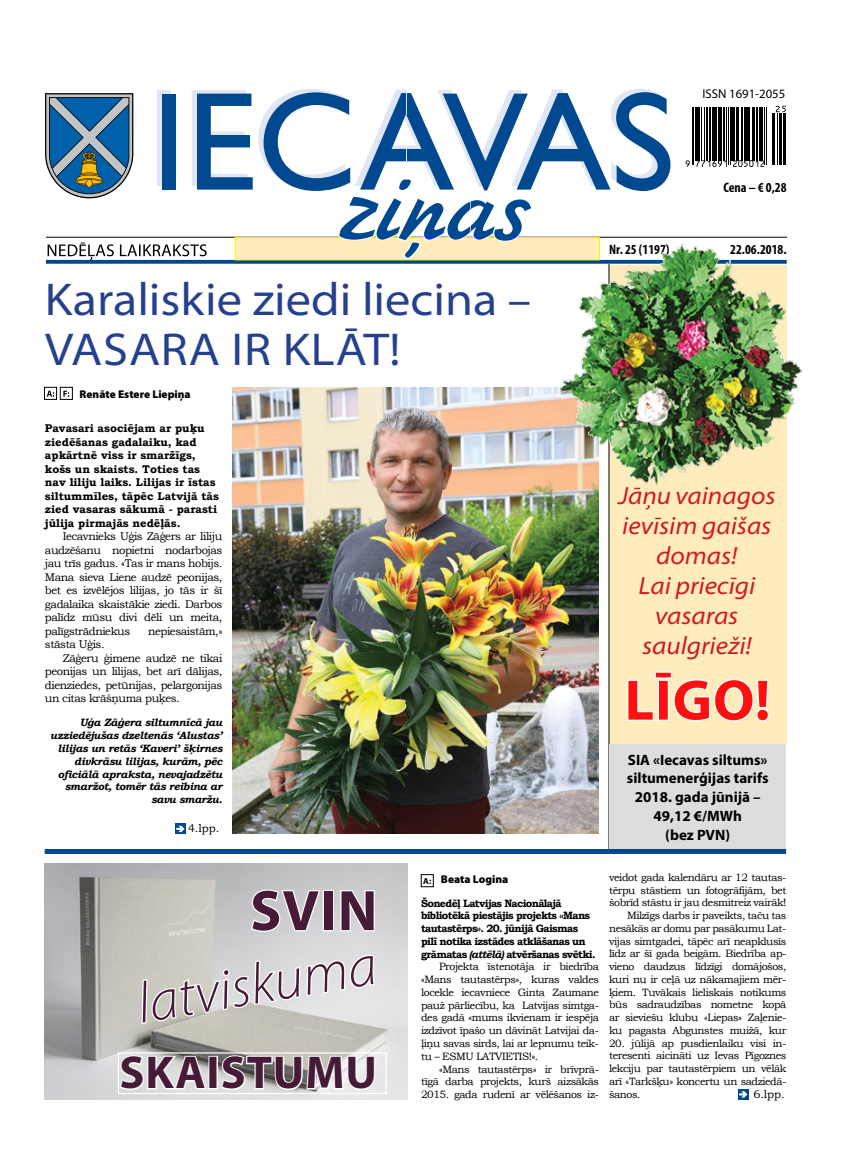
<style>
.page{position:relative;width:851px;height:1170px;background:#fff}
.page>*{position:absolute;margin:0;border:0;box-sizing:border-box;transform-origin:0 0}
.t1{font:italic 300 57.5px "Myriad Pro";color:#461b37}
.t2{font:700 57.5px "Myriad Pro";color:#461b37}
.t3{font:700 57.5px "Myriad Pro";color:#ff0f0f}
.t4{font:semi-expanded 46.25px/50px "Myriad Pro";color:#25408f}
.t5{font:700 46.25px "Myriad Pro";letter-spacing:.02em;color:#461b37}
.t6{font:italic semi-expanded 25px/30px "Myriad Pro";color:#d31820;text-align:center}
.t7{font:700 15px/18.8px "Myriad Pro";color:#000;text-align:center}
.t8{font:700 condensed 13.75px "Myriad Pro";color:#000}
.t9{font:12.75px "Myriad Pro";color:#000}
.t10{font:11.25px/13.5px "Bookman Old Style";letter-spacing:-.04em;color:#000;text-align:justify}
.t11{font:700 11.25px/13.5px "Bookman Old Style";color:#000}
.t12{font:900 11.25px "Myriad Pro";color:#000}
.t13{font:10.62px/12.8px "Bookman Old Style";letter-spacing:-.04em;color:#000;text-align:right}
.t14{font:italic 700 10.62px/12.8px "Bookman Old Style";letter-spacing:-.03em;color:#000;text-align:right}
.t15{font:700 10.62px "Bookman Old Style";letter-spacing:-.06em;color:#000}
.s1{font-weight:700;font-size:8.75px}
.s2{font-style:italic}
</style>
<div class="page">
<hr style="left:46px;top:237px;width:740px;height:1px;background:#000">
<svg style="left:46px;top:260px;width:509px;height:4px;background:#215f8d"></svg>
<svg style="left:45px;top:89px;width:625px;height:171px"></svg>
<div style="left:609px;top:265px;width:177px;height:480px;background:#ffecbc"></div>
<hr style="left:608px;top:264px;width:1px;height:585px;background:#000">
<div style="left:609px;top:744px;width:176px;height:104px;background:#dcdddf"></div>
<div style="left:45px;top:848px;width:741px;height:5px;background:#004990"></div>
<div style="left:175px;top:823px;width:11px;height:10px;background:#004990"></div>
<svg style="left:176px;top:825px;width:8px;height:7px"></svg>
<svg style="left:47px;top:391px;width:7px;height:6px"></svg>
<div style="left:44px;top:387px;width:13px;height:12px;border:1px solid #000"></div>
<svg style="left:63px;top:391px;width:6px;height:6px"></svg>
<div style="left:60px;top:387px;width:12px;height:12px;border:1px solid #000"></div>
<div style="left:737px;top:1088px;width:11px;height:11px;background:#004990"></div>
<svg style="left:739px;top:1091px;width:8px;height:6px"></svg>
<div style="left:421px;top:874px;width:12px;height:12px;border:1px solid #000"></div>
<svg style="left:685px;top:160px;width:4px;height:7px"></svg>
<hr style="left:691px;top:107px;width:1px;height:57px;background:#000">
<hr style="left:693px;top:107px;width:1px;height:57px;background:#000">
<hr style="left:695px;top:107px;width:2px;height:54px;background:#000">
<hr style="left:698px;top:107px;width:1px;height:54px;background:#000">
<hr style="left:701px;top:107px;width:1px;height:54px;background:#000">
<hr style="left:704px;top:107px;width:1px;height:54px;background:#000">
<hr style="left:706px;top:107px;width:1px;height:54px;background:#000">
<hr style="left:709px;top:107px;width:1px;height:54px;background:#000">
<hr style="left:711px;top:107px;width:1px;height:54px;background:#000">
<hr style="left:713px;top:107px;width:3px;height:54px;background:#000">
<hr style="left:717px;top:107px;width:1px;height:54px;background:#000">
<hr style="left:719px;top:107px;width:2px;height:54px;background:#000">
<svg style="left:696px;top:160px;width:30px;height:7px"></svg>
<hr style="left:723px;top:107px;width:1px;height:54px;background:#000">
<hr style="left:726px;top:107px;width:1px;height:54px;background:#000">
<hr style="left:728px;top:107px;width:1px;height:57px;background:#000">
<hr style="left:729px;top:107px;width:1px;height:57px;background:#000">
<hr style="left:731px;top:107px;width:1px;height:54px;background:#000">
<hr style="left:733px;top:107px;width:2px;height:54px;background:#000">
<hr style="left:736px;top:107px;width:3px;height:54px;background:#000">
<hr style="left:740px;top:107px;width:1px;height:54px;background:#000">
<hr style="left:742px;top:107px;width:1px;height:54px;background:#000">
<hr style="left:744px;top:107px;width:2px;height:54px;background:#000">
<hr style="left:747px;top:107px;width:3px;height:54px;background:#000">
<hr style="left:751px;top:107px;width:1px;height:54px;background:#000">
<hr style="left:753px;top:107px;width:1px;height:54px;background:#000">
<hr style="left:756px;top:107px;width:1px;height:54px;background:#000">
<svg style="left:732px;top:160px;width:32px;height:7px"></svg>
<hr style="left:758px;top:107px;width:2px;height:54px;background:#000">
<hr style="left:761px;top:107px;width:1px;height:54px;background:#000">
<hr style="left:764px;top:107px;width:1px;height:57px;background:#000">
<hr style="left:765px;top:107px;width:1px;height:57px;background:#000">
<hr style="left:772px;top:113px;width:1px;height:51px;background:#000">
<hr style="left:773px;top:113px;width:2px;height:51px;background:#000">
<hr style="left:776px;top:113px;width:1px;height:51px;background:#000">
<hr style="left:779px;top:113px;width:1px;height:51px;background:#000">
<hr style="left:781px;top:113px;width:1px;height:51px;background:#000">
<svg style="left:775px;top:106px;width:10px;height:6px"></svg>
<hr style="left:783px;top:113px;width:2px;height:51px;background:#000">
<img style="left:45px;top:863px;width:362px;height:235px">
<img style="left:233px;top:387px;width:365px;height:446px">
<svg style="left:249px;top:888px;width:73px;height:45px"></svg>
<div style="left:322px;top:890px;width:12px;height:41px;border:2px solid #fff"></div>
<svg style="left:339px;top:887px;width:37px;height:46px"></svg>
<svg style="left:627px;top:671px;width:142px;height:51px"></svg>
<svg style="left:118px;top:953px;width:258px;height:147px"></svg>
<img style="left:555px;top:241px;width:248px;height:244px">
<p class="t9" style="left:702px;top:86px;width:84px">ISSN 1691-2055</p>
<p class="t8" style="left:723px;top:179px;width:65px">Cena – € 0,28</p>
<h2 class="t4" style="left:45px;top:275px;width:487px">Karaliskie ziedi liecina –<br>VASARA IR KLĀT!</h2>
<p class="t12" style="left:80px;top:387px;width:113px">Renāte Estere Liepiņa</p>
<p class="t11" style="left:45px;top:421px;width:175px">Pavasari asociējam ar puķu ziedēšanas gadalaiku, kad apkārtnē viss ir smaržīgs, košs un skaists. Toties tas nav liliju laiks. Lilijas ir īstas siltummīles, tāpēc Latvijā tās zied vasaras sākumā - parasti jūlija pirmajās nedēļās.</p>
<p class="t10" style="left:45px;top:529px;width:179px;text-indent:18px">Iecavnieks Uģis Zāģers ar liliju audzēšanu nopietni nodarbojas jau trīs gadus. «Tas ir mans hobijs.<br>Mana sieva Liene audzē peonijas, bet es izvēlējos lilijas, jo tās ir šī gadalaika skaistākie ziedi. Darbos palīdz mūsu divi dēli un meita, palīgstrādniekus</p>
<p class="t10" style="left:148px;top:624px;width:76px">nepiesaistām,»</p>
<p class="t10" style="left:45px;top:637px;width:61px">stāsta Uģis.</p>
<p class="t10" style="left:63px;top:651px;width:161px">Zāģeru ģimene audzē ne tikai</p>
<p class="t10" style="left:45px;top:664px;width:179px">peonijas un lilijas, bet arī dālijas,</p>
<p class="t10" style="left:45px;top:678px;width:179px">dienziedes, petūnijas, pelargonijas</p>
<p class="t10" style="left:45px;top:691px;width:136px">un citas krāšņuma puķes.</p>
<p class="t14" style="left:50px;top:716px;width:174px">Uģa Zāģera siltumnīcā jau uzziedējušas dzeltenās ‘Alustas’ lilijas un retās ‘Kaveri’ šķirnes divkrāsu lilijas, kurām, pēc oficiālā apraksta, nevajadzētu smaržot, tomēr tās reibina ar savu smaržu.</p>
<p class="t10" style="left:188px;top:821px;width:33px">4.lpp.</p>
<p class="t8" style="left:609px;top:241px;width:62px">Nr. 25 (1197)</p>
<p class="t8" style="left:730px;top:241px;width:58px">22.06.2018.</p>
<h3 class="t6" style="left:618px;top:481px;width:159px">Jāņu vainagos ievīsim gaišas domas!<br>Lai priecīgi vasaras saulgrieži!</h3>
<h1 class="t3" style="left:624px;top:662px;width:147px">LĪGO!</h1>
<h3 class="t7" style="left:626px;top:749px;width:143px">SIA «Iecavas siltums» siltumenerģijas tarifs<br>2018. gada jūnijā –<br>49,12 €/MWh<br>(bez PVN)</h3>
<h1 class="t2" style="left:239px;top:873px;width:139px"><sup>Plā</sup>SVIN</h1>
<h1 class="t1" style="left:132px;top:974px;width:243px;rotate:-10deg">latviskuma</h1>
<h2 class="t5" style="left:119px;top:1042px;width:259px">SKAISTUMU</h2>
<p class="t12" style="left:423px;top:873px;width:87px"><span class="s1">A:</span> Beata Logina</p>
<p class="t15" style="left:421px;top:895px;width:142px">Šonedēļ Latvijas Nacionālajā</p>
<p class="t15" style="left:421px;top:908px;width:170px">bibliotēkā piestājis projekts «Mans</p>
<p class="t15" style="left:421px;top:920px;width:159px">tautastērps». 20. jūnijā Gaismas</p>
<p class="t15" style="left:421px;top:933px;width:166px">pilī notika izstādes atklāšanas un</p>
<p class="t15" style="left:421px;top:946px;width:176px">grāmatas <span class="s2">(attēlā)</span> atvēršanas svētki.</p>
<p class="t13" style="left:439px;top:960px;width:161px">Projekta īstenotāja ir biedrība</p>
<p class="t13" style="left:421px;top:973px;width:179px">«Mans tautastērps», kuras valdes</p>
<p class="t13" style="left:421px;top:985px;width:179px">locekle iecavniece Ginta Zaumane</p>
<p class="t13" style="left:421px;top:998px;width:179px">pauž pārliecību, ka Latvijas simtga-</p>
<p class="t13" style="left:421px;top:1011px;width:179px">des gadā «mums ikvienam ir iespēja</p>
<p class="t13" style="left:421px;top:1024px;width:179px">izdzīvot īpašo un dāvināt Latvijai da-</p>
<p class="t13" style="left:421px;top:1036px;width:179px">ļiņu savas sirds, lai ar lepnumu teik-</p>
<p class="t13" style="left:421px;top:1049px;width:119px">tu – ESMU LATVIETIS!».</p>
<p class="t13" style="left:439px;top:1062px;width:161px">«Mans tautastērps» ir brīvprā-</p>
<p class="t13" style="left:421px;top:1075px;width:179px">tīgā darba projekts, kurš aizsākās</p>
<p class="t13" style="left:421px;top:1087px;width:179px">2015. gada rudenī ar vēlēšanos iz-</p>
<p class="t13" style="left:609px;top:870px;width:179px">veidot gada kalendāru ar 12 tautas&shy;tērpu stāstiem un fotogrāfijām, bet šobrīd stāstu ir jau desmitreiz vairāk!<br>Milzīgs darbs ir paveikts, taču tas nesākās ar domu par pasākumu Lat&shy;vijas simtgadei, tāpēc arī neapklusīs līdz ar šī gada beigām. Biedrība ap&shy;vieno daudzus līdzīgi domājošos, kuri nu ir ceļā uz nākamajiem mēr&shy;ķiem. Tuvākais lieliskais notikums būs sadraudzības nometne kopā ar sieviešu klubu «Liepas» Zaļenie&shy;ku pagasta Abgunstes muižā, kur</p>
<p class="t13" style="left:609px;top:1036px;width:179px;text-align:justify">20. jūlijā ap pusdienlaiku visi in&shy;teresenti aicināti uz Ievas Pīgoznes lekciju par tautastērpiem un vēlāk arī «Tarkšķu» koncertu un sadziedā&shy;šanos.</p>
<p class="t10" style="left:753px;top:1086px;width:33px">6.lpp.</p>
</div>
